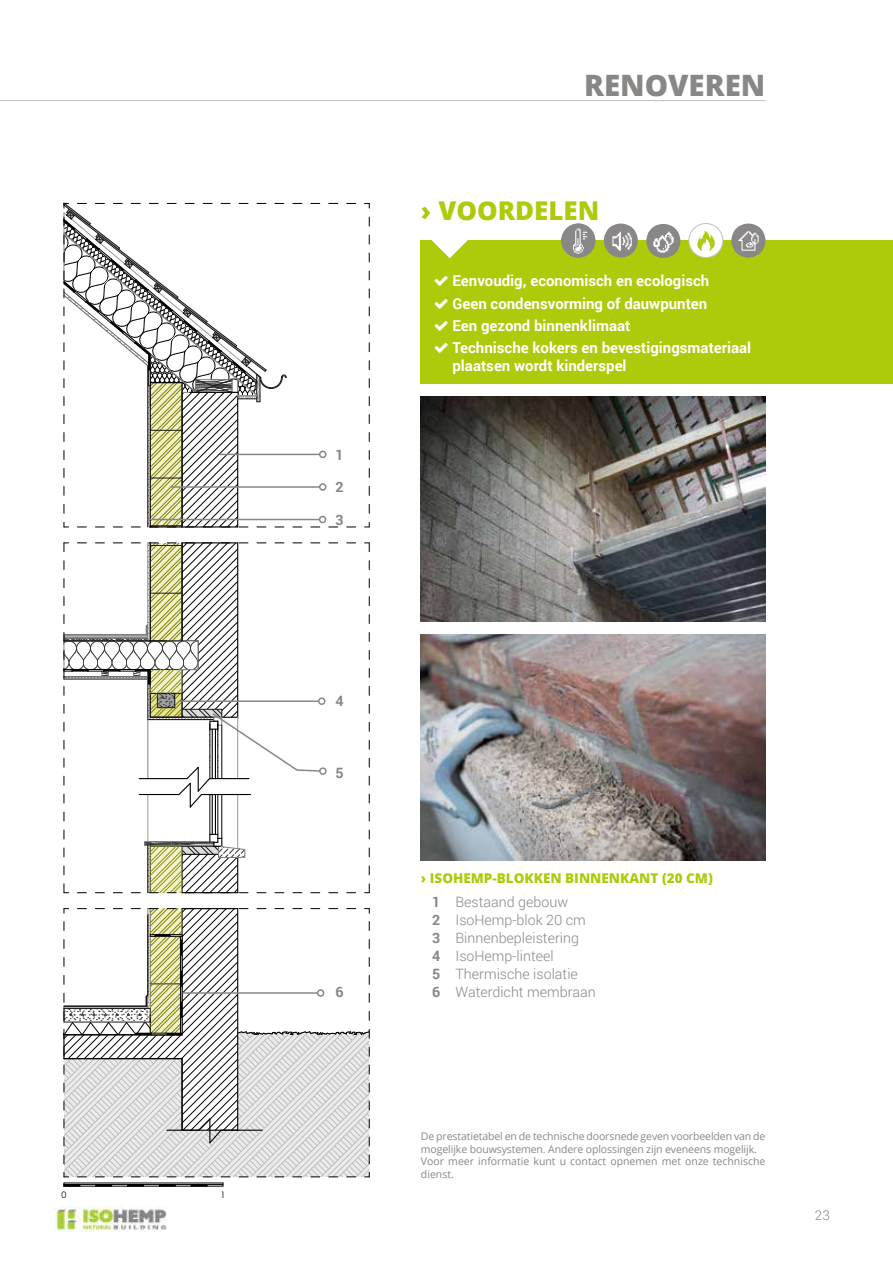
<style>
.page{position:relative;width:893px;height:1263px;background:#fff}
.page>*{position:absolute;margin:0;border:0;box-sizing:border-box;transform-origin:0 0}
.t1{font:800 29.4px "Open Sans";color:#888786}
.t2{font:800 25.8px "Open Sans";color:#afca0b}
.t3{font:700 15px/22.2px "Roboto";color:#fff}
.t4{font:300 14.25px/18px "Roboto";color:#888786}
.t5{font:700 14.25px "Roboto";color:#888786}
.t6{font:800 13.5px "Open Sans";color:#afca0b}
.t7{font:300 13.5px "Roboto";color:#888786}
.t8{font:10.5px/12.6px "Open Sans";letter-spacing:-.01em;color:#888786}
.t9{font:9px "Century Gothic";color:#000}
.s1{font-weight:700}
</style>
<div class="page">
<img style="left:55px;top:1206px;width:112px;height:25px">
<hr style="left:0;top:100px;width:765px;height:1px;background:#c3c0c0">
<hr style="left:182px;top:542px;width:56px;height:1px;background:#000">
<hr style="left:218px;top:794px;width:1px;height:40px;background:#000">
<hr style="left:210px;top:794px;width:1px;height:40px;background:#000">
<hr style="left:148px;top:794px;width:1px;height:47px;background:#999">
<hr style="left:222px;top:794px;width:1px;height:44px;background:#000">
<hr style="left:215px;top:794px;width:1px;height:40px;background:#000">
<hr style="left:212px;top:794px;width:1px;height:40px;background:#000">
<svg style="left:96px;top:1185px;width:16px;height:1px"></svg>
<svg style="left:127px;top:1185px;width:17px;height:1px"></svg>
<svg style="left:159px;top:1185px;width:17px;height:1px"></svg>
<svg style="left:191px;top:1185px;width:17px;height:1px"></svg>
<hr style="left:64px;top:1184px;width:159px;height:1px;background:#000">
<hr style="left:64px;top:1186px;width:159px;height:1px;background:#000">
<hr style="left:64px;top:1183px;width:159px;height:1px;background:#000">
<svg style="left:64px;top:1183px;width:17px;height:4px"></svg>
<hr style="left:237px;top:794px;width:1px;height:55px;background:#999">
<svg style="left:63px;top:908px;width:307px;height:269px"></svg>
<svg style="left:131px;top:834px;width:117px;height:59px"></svg>
<svg style="left:365px;top:884px;width:5px;height:9px"></svg>
<svg style="left:365px;top:543px;width:5px;height:9px"></svg>
<svg style="left:64px;top:884px;width:5px;height:9px"></svg>
<svg style="left:365px;top:522px;width:5px;height:6px"></svg>
<svg style="left:365px;top:203px;width:5px;height:5px"></svg>
<svg style="left:63px;top:202px;width:224px;height:326px"></svg>
<hr style="left:220px;top:454px;width:100px;height:1px;background:#888786">
<div style="left:319px;top:451px;width:7px;height:7px;border:2px solid #888786;border-radius:50%"></div>
<hr style="left:171px;top:486px;width:149px;height:2px;background:#888786">
<div style="left:319px;top:483px;width:7px;height:8px;border:2px solid #888786;border-radius:50%"></div>
<hr style="left:148px;top:519px;width:172px;height:1px;background:#888786">
<div style="left:319px;top:516px;width:7px;height:7px;border:2px solid #888786;border-radius:50%"></div>
<hr style="left:182px;top:992px;width:136px;height:2px;background:#888786">
<div style="left:317px;top:989px;width:7px;height:8px;border:2px solid #888786;border-radius:50%"></div>
<svg style="left:64px;top:543px;width:274px;height:278px"></svg>
<div style="left:421px;top:240px;width:472px;height:144px;background:#afca0b"></div>
<svg style="left:432px;top:240px;width:36px;height:18px"></svg>
<img style="left:421px;top:396px;width:344px;height:226px">
<img style="left:421px;top:635px;width:344px;height:225px">
<img style="left:561px;top:224px;width:34px;height:34px;border-radius:17px">
<div style="left:604px;top:224px;width:34px;height:34px;background:#888786;border-radius:50%"></div>
<img style="left:607px;top:226px;width:27px;height:27px">
<svg style="left:689px;top:224px;width:34px;height:34px"></svg>
<img style="left:693px;top:228px;width:26px;height:25px">
<div style="left:688px;top:223px;width:35px;height:35px;border:1px solid #c3c0c0;border-radius:50%"></div>
<svg style="left:731px;top:224px;width:34px;height:34px"></svg>
<img style="left:734px;top:226px;width:29px;height:29px">
<svg style="left:646px;top:224px;width:34px;height:34px"></svg>
<img style="left:648px;top:226px;width:31px;height:30px">
<p class="t9" style="left:61px;top:1189px;width:6px">0</p>
<p class="t9" style="left:220px;top:1189px;width:6px">1</p>
<h3 class="t5" style="left:335px;top:444px;width:10px">1</h3>
<h3 class="t5" style="left:335px;top:477px;width:10px">2</h3>
<h3 class="t5" style="left:335px;top:510px;width:10px">3</h3>
<h3 class="t5" style="left:335px;top:691px;width:10px">4</h3>
<h3 class="t5" style="left:335px;top:762px;width:10px">5</h3>
<h3 class="t5" style="left:335px;top:982px;width:10px">6</h3>
<h1 class="t1" style="left:584px;top:63px;width:183px">RENOVEREN</h1>
<h2 class="t2" style="left:421px;top:191px;width:180px">› VOORDELEN</h2>
<h3 class="t3" style="left:452px;top:269px;width:300px">Eenvoudig, economisch en ecologisch<br>Geen condensvorming of dauwpunten<br>Een gezond binnenklimaat<br>Technische kokers en bevestigingsmateriaal</h3>
<h3 class="t3" style="left:452px;top:354px;width:176px">plaatsen wordt kinderspel</h3>
<p class="t6" style="left:421px;top:868px;width:293px">› ISOHEMP-BLOKKEN BINNENKANT (20 CM)</p>
<h3 class="t4" style="left:432px;top:892px;width:165px"><span class="s1">1</span> Bestaand gebouw<br><span class="s1">2</span> IsoHemp-blok 20 cm<br><span class="s1">3</span> Binnenbepleistering<br><span class="s1">4</span> IsoHemp-linteel<br><span class="s1">5</span> Thermische isolatie<br><span class="s1">6</span> Waterdicht membraan</h3>
<p class="t8" style="left:421px;top:1130px;width:346px">De prestatietabel en de technische doorsnede geven voorbeelden van de mogelijke bouwsystemen. Andere oplossingen zijn eveneens mogelijk.<br>Voor meer informatie kunt u contact opnemen met onze technische dienst.</p>
<p class="t7" style="left:815px;top:1206px;width:16px">23</p>
</div>
